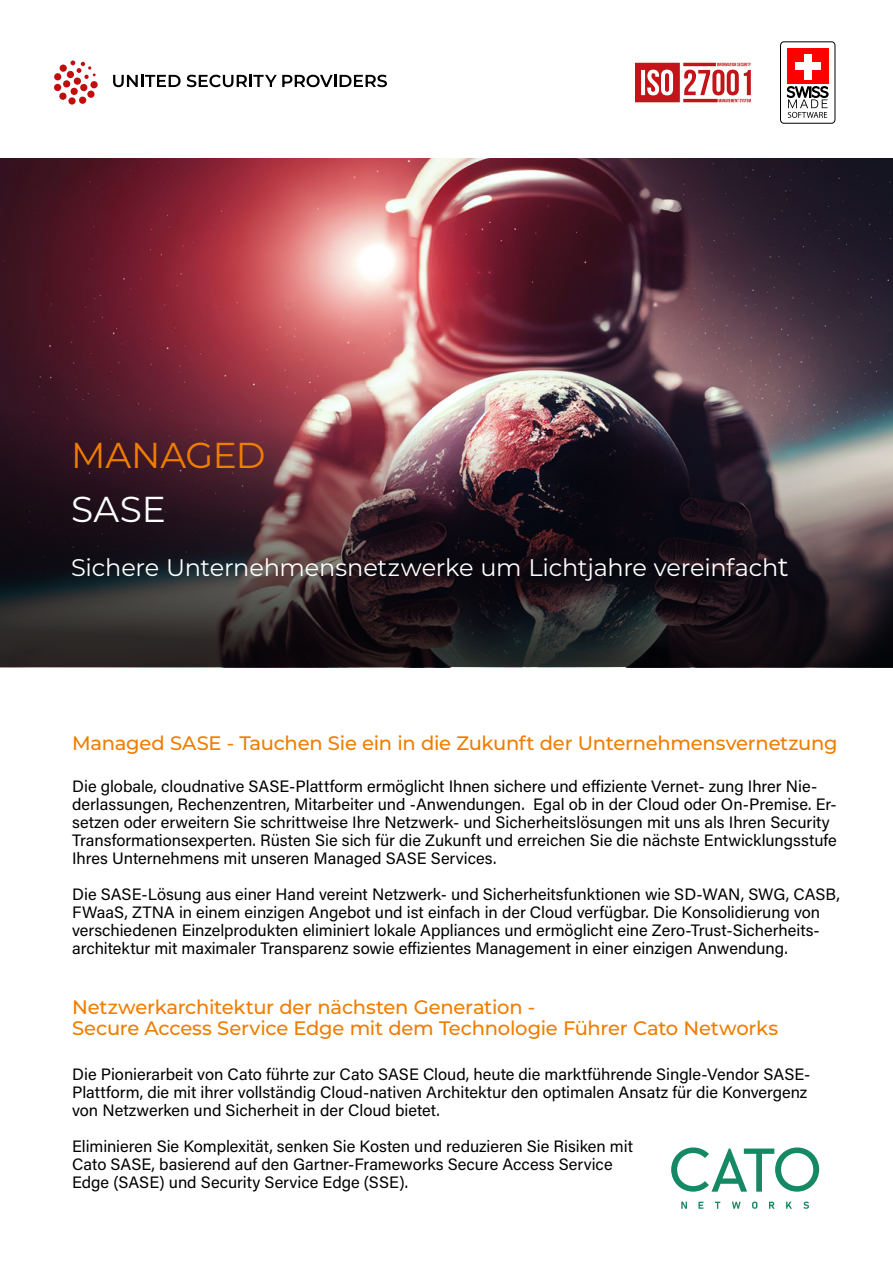
<style>
.page{position:relative;width:893px;height:1263px;background:#fff}
.page>*{position:absolute;margin:0;border:0;box-sizing:border-box;transform-origin:0 0}
.t1{font:36px "Montserrat";letter-spacing:-.01em;color:#ef7d00}
.t2{font:36px "Montserrat";color:#fff}
.t3{font:24px "Montserrat";letter-spacing:-.01em;color:#fff}
.t4{font:500 19.5px/21px "Montserrat";letter-spacing:-.01em;color:#ef7d00}
.t5{font:16.5px/18px "Acumin Pro";color:#000}
.s1{font-size:27px}
</style>
<div class="page">
<div style="left:60px;top:65px;width:7px;height:7px;background:#c00d0e;border-radius:50%"></div>
<div style="left:54px;top:73px;width:7px;height:7px;background:#c00d0e;border-radius:50%"></div>
<div style="left:54px;top:84px;width:7px;height:7px;background:#c00d0e;border-radius:50%"></div>
<div style="left:59px;top:93px;width:8px;height:7px;background:#c00d0e;border-radius:50%"></div>
<div style="left:68px;top:97px;width:8px;height:8px;background:#c00d0e;border-radius:50%"></div>
<div style="left:79px;top:97px;width:7px;height:7px;background:#c00d0e;border-radius:50%"></div>
<svg style="left:87px;top:91px;width:8px;height:7px"></svg>
<svg style="left:63px;top:60px;width:33px;height:35px"></svg>
<svg style="left:113px;top:75px;width:68px;height:12px"></svg>
<svg style="left:187px;top:75px;width:200px;height:12px"></svg>
<img style="left:0;top:158px;width:893px;height:509px">
<div style="left:787px;top:48px;width:41px;height:36px;background:#f00"></div>
<div style="left:780px;top:42px;width:55px;height:81px;border:1px solid #000;border-radius:3px"></div>
<div style="left:795px;top:63px;width:26px;height:7px;background:#fff"></div>
<div style="left:804px;top:54px;width:8px;height:25px;background:#fff"></div>
<svg style="left:786px;top:86px;width:43px;height:32px"></svg>
<svg style="left:635px;top:63px;width:115px;height:39px"></svg>
<svg style="left:681px;top:1202px;width:6px;height:7px"></svg>
<svg style="left:698px;top:1202px;width:5px;height:7px"></svg>
<svg style="left:715px;top:1202px;width:5px;height:7px"></svg>
<svg style="left:732px;top:1202px;width:9px;height:7px"></svg>
<svg style="left:752px;top:1201px;width:5px;height:8px"></svg>
<svg style="left:769px;top:1202px;width:6px;height:7px"></svg>
<svg style="left:786px;top:1202px;width:6px;height:7px"></svg>
<svg style="left:803px;top:1201px;width:6px;height:8px"></svg>
<svg style="left:671px;top:1147px;width:148px;height:45px"></svg>
<h1 class="t1" style="left:71px;top:431px;width:196px">MANAGED</h1>
<h1 class="t2" style="left:71px;top:485px;width:96px">SASE</h1>
<h2 class="t3" style="left:71px;top:551px;width:719px">Sichere Unternehmensnetzwerke um Lichtjahre vereinfach<span class="s1">t</span></h2>
<p class="t4" style="left:72px;top:732px;width:767px">Managed SASE - Tauchen Sie ein in die Zukunft der Unternehmensvernetzung</p>
<p class="t5" style="left:72px;top:777px;width:766px">Die globale, cloudnative SASE-Plattform ermöglicht Ihnen sichere und effiziente Vernet- zung Ihrer Nie&shy;derlassungen, Rechenzentren, Mitarbeiter und -Anwendungen. Egal ob in der Cloud oder On-Premise. Er&shy;setzen oder erweitern Sie schrittweise Ihre Netzwerk- und Sicherheitslösungen mit uns als Ihren Security Transformationsexperten. Rüsten Sie sich für die Zukunft und erreichen Sie die nächste Entwicklungsstufe Ihres Unternehmens mit unseren Managed SASE Services.</p>
<p class="t5" style="left:72px;top:885px;width:769px">Die SASE-Lösung aus einer Hand vereint Netzwerk- und Sicherheitsfunktionen wie SD-WAN, SWG, CASB, FWaaS, ZTNA in einem einzigen Angebot und ist einfach in der Cloud verfügbar. Die Konsolidierung von verschiedenen Einzelprodukten eliminiert lokale Appliances und ermöglicht eine Zero-Trust-Sicherheits&shy;architektur mit maximaler Transparenz sowie effizientes Management in einer einzigen Anwendung.</p>
<p class="t4" style="left:72px;top:996px;width:707px">Netzwerkarchitektur der nächsten Generation -<br>Secure Access Service Edge mit dem Technologie Führer Cato Networks</p>
<p class="t5" style="left:72px;top:1065px;width:740px">Die Pionierarbeit von Cato führte zur Cato SASE Cloud, heute die marktführende Single-Vendor SASE-<br>Plattform, die mit ihrer vollständig Cloud-nativen Architektur den optimalen Ansatz für die Konvergenz von Netzwerken und Sicherheit in der Cloud bietet.</p>
<p class="t5" style="left:72px;top:1137px;width:562px">Eliminieren Sie Komplexität, senken Sie Kosten und reduzieren Sie Risiken mit<br>Cato SASE, basierend auf den Gartner-Frameworks Secure Access Service<br>Edge (SASE) und Security Service Edge (SSE).</p>
</div>
